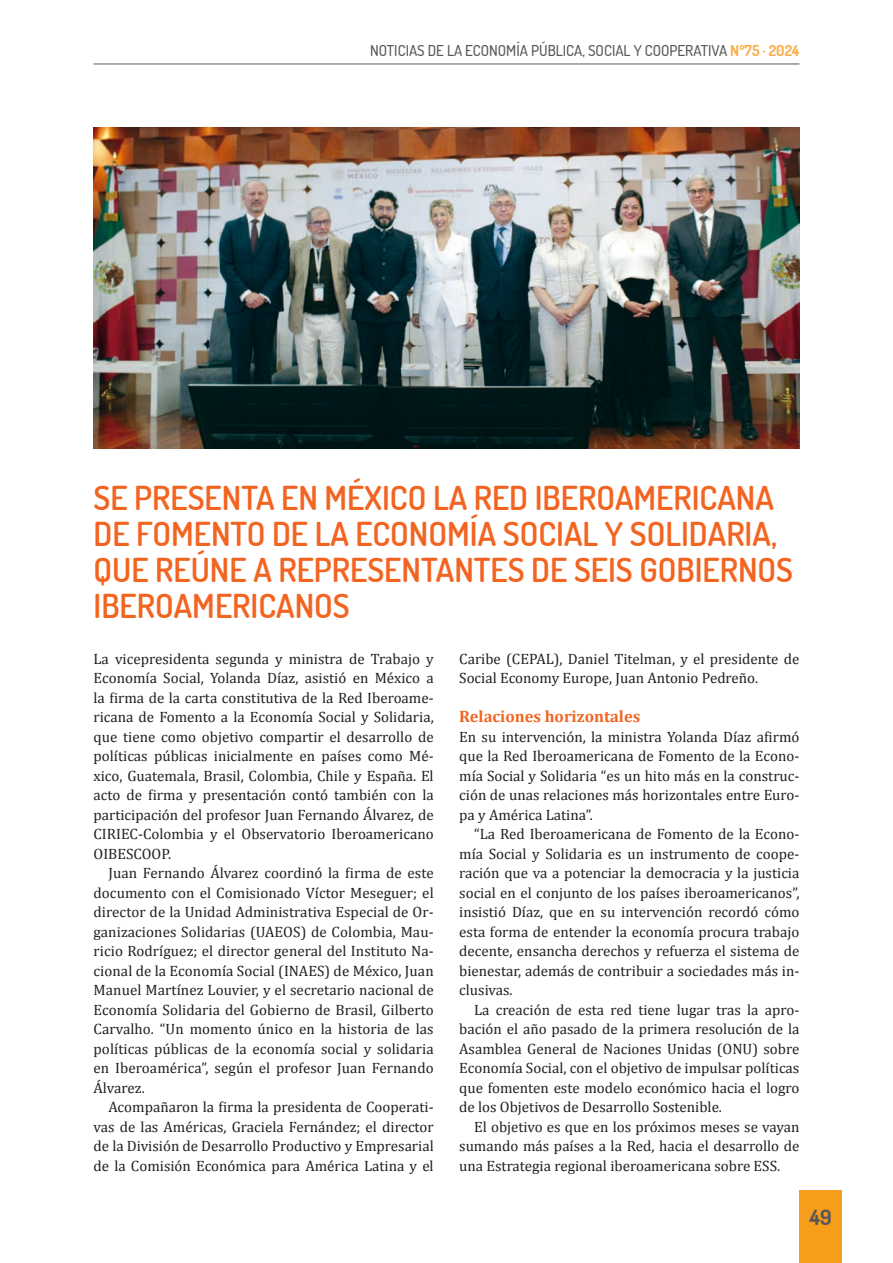
<style>
.page{position:relative;width:893px;height:1263px;background:#fff}
.page>*{position:absolute;margin:0;border:0;box-sizing:border-box;transform-origin:0 0}
.TÍTULO__h1{font:600 33px/36px "Dosis";color:#f36421}
.t1{font:700 21px "Dosis";color:#57585a}
.t2{font:700 16.5px "Cambria";color:#f36421}
.t3{font:15px/19.5px "Cambria";color:#231f20;text-align:justify}
.t4{font:500 15px "Dosis";color:#57585a}
.s1{font-weight:700;color:#faae4b}
</style>
<div class="page">
<hr style="left:94px;top:64px;width:705px;height:1px;background:#57585a">
<div style="left:799px;top:1191px;width:43px;height:72px;background:#f89c1c"></div>
<img style="left:94px;top:128px;width:705px;height:321px">
<p class="t4" style="left:370px;top:40px;width:431px">NOTICIAS DE LA ECONOMÍA PÚBLICA, SOCIAL Y COOPERATIVA <span class="s1">Nº75 · 2024</span></p>
<p class="TÍTULO__h1" style="left:94px;top:478px;width:701px">SE PRESENTA EN MÉXICO LA RED IBEROAMERICANA DE FOMENTO DE LA ECONOMÍA SOCIAL Y SOLIDARIA, QUE REÚNE A REPRESENTANTES DE SEIS GOBIERNOS IBEROAMERICANOS</p>
<p class="t3" style="left:94px;top:649px;width:342px">La vicepresidenta segunda y ministra de Trabajo y Economía Social, Yolanda Díaz, asistió en México a la firma de la carta constitutiva de la Red Iberoame&shy;ricana de Fomento a la Economía Social y Solidaria, que tiene como objetivo compartir el desarrollo de políticas públicas inicialmente en países como Mé&shy;xico, Guatemala, Brasil, Colombia, Chile y España. El acto de firma y presentación contó también con la participación del profesor Juan Fernando Álvarez, de CIRIEC-Colombia y el Observatorio Iberoamericano OIBESCOOP.</p>
<p class="t3" style="left:94px;top:863px;width:342px;text-indent:15px">Juan Fernando Álvarez coordinó la firma de este documento con el Comisionado Víctor Meseguer; el director de la Unidad Administrativa Especial de Or&shy;ganizaciones Solidarias (UAEOS) de Colombia, Mau&shy;ricio Rodríguez; el director general del Instituto Na&shy;cional de la Economía Social (INAES) de México, Juan Manuel Martínez Louvier, y el secretario nacional de Economía Solidaria del Gobierno de Brasil, Gilberto Carvalho. “Un momento único en la historia de las políticas públicas de la economía social y solidaria en Iberoamérica”, según el profesor Juan Fernando Álvarez.</p>
<p class="t3" style="left:94px;top:1097px;width:342px;text-indent:15px">Acompañaron la firma la presidenta de Cooperati&shy;vas de las Américas, Graciela Fernández; el director de la División de Desarrollo Productivo y Empresarial de la Comisión Económica para América Latina y el</p>
<p class="t3" style="left:459px;top:649px;width:342px">Caribe (CEPAL), Daniel Titelman, y el presidente de<br>Social Economy Europe, Juan Antonio Pedreño.</p>
<p class="t2" style="left:459px;top:705px;width:183px">Relaciones horizontales</p>
<p class="t3" style="left:459px;top:727px;width:342px">En su intervención, la ministra Yolanda Díaz afirmó que la Red Iberoamericana de Fomento de la Econo&shy;mía Social y Solidaria “es un hito más en la construc&shy;ción de unas relaciones más horizontales entre Euro&shy;pa y América Latina”.</p>
<p class="t3" style="left:459px;top:824px;width:342px;text-indent:15px">“La Red Iberoamericana de Fomento de la Econo&shy;mía Social y Solidaria es un instrumento de coope&shy;ración que va a potenciar la democracia y la justicia social en el conjunto de los países iberoamericanos”, insistió Díaz, que en su intervención recordó cómo esta forma de entender la economía procura trabajo decente, ensancha derechos y refuerza el sistema de bienestar, además de contribuir a sociedades más in&shy;clusivas.</p>
<p class="t3" style="left:459px;top:1000px;width:342px;text-indent:15px">La creación de esta red tiene lugar tras la apro&shy;bación el año pasado de la primera resolución de la Asamblea General de Naciones Unidas (ONU) sobre Economía Social, con el objetivo de impulsar políticas que fomenten este modelo económico hacia el logro de los Objetivos de Desarrollo Sostenible.</p>
<p class="t3" style="left:459px;top:1117px;width:342px;text-indent:15px">El objetivo es que en los próximos meses se vayan sumando más países a la Red, hacia el desarrollo de una Estrategia regional iberoamericana sobre ESS.</p>
<h2 class="t1" style="left:810px;top:1203px;width:24px">49</h2>
</div>
